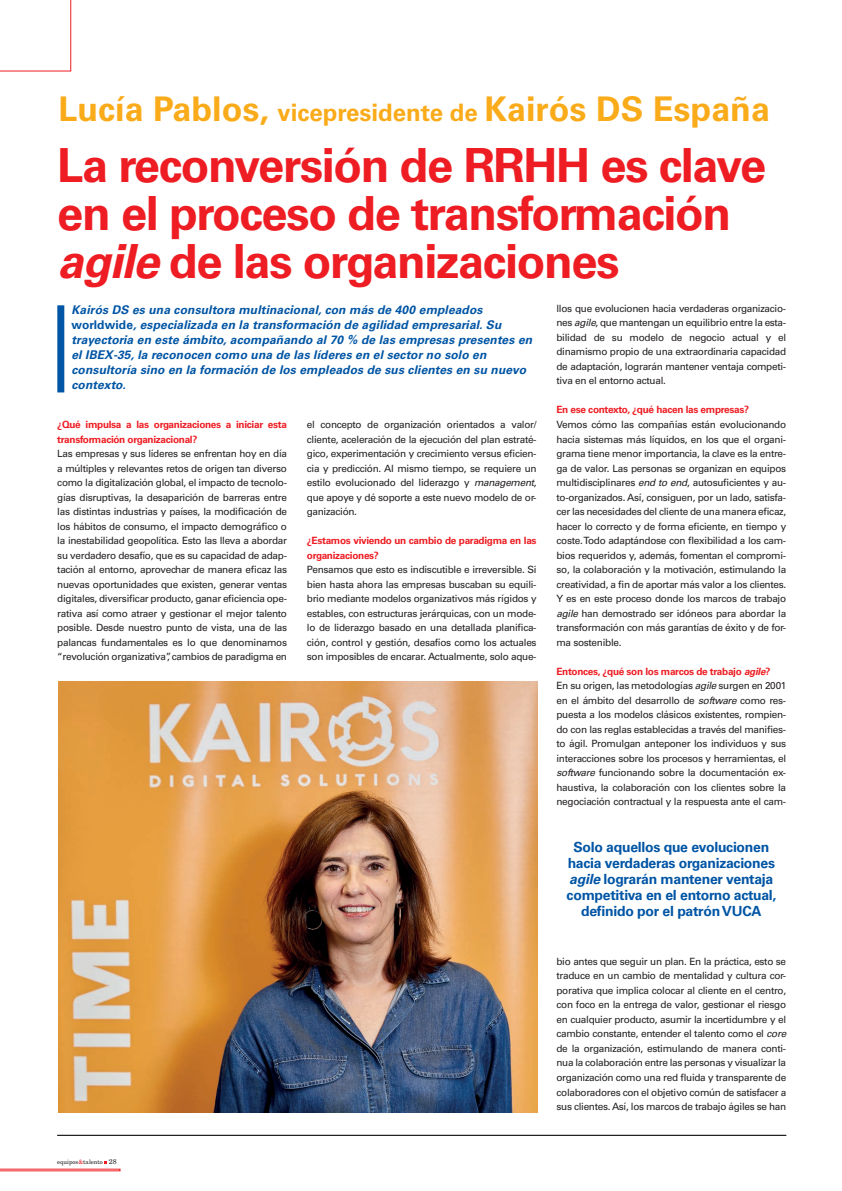
<style>
.page{position:relative;width:842px;height:1191px;background:#fff}
.page>*{position:absolute;margin:0;border:0;box-sizing:border-box;transform-origin:0 0}
.GEST_1_Titular_Artic{font:700 47px/48px "Univers LT";letter-spacing:-.03em;color:#ee1d23}
._1_Avantitol{font:700 34px "Univers LT";color:#faab1a}
._1_Destacat{font:700 14px/16px "Univers LT";letter-spacing:-.02em;color:#0155a5;text-align:center}
._1_Entradeta{font:italic 700 12px/15px "Univers LT";letter-spacing:.01em;color:#0155a5}
._1_Text{font:10px/14.5px "Univers LT";letter-spacing:-.03em;color:#231f20;text-align:justify}
.GEST_1_Pregunta{font:700 10px/14.5px "Univers LT";letter-spacing:-.03em;color:#ee1d23}
.t1{font:6px "New Century Schlbk LT";color:#231f20}
.s1{font-size:24px}
.s2{font-style:italic}
.s3{font-style:normal}
.s4{color:#ee1d23}
.s5{font-size:7px}
</style>
<div class="page">
<svg style="left:0;top:1161px;width:120px;height:9px"></svg>
<hr style="left:57px;top:1134px;width:729px;height:1px;background:#231f20">
<div style="left:57px;top:305px;width:7px;height:87px;background:#0155a5"></div>
<img style="left:59px;top:681px;width:479px;height:431px">
<svg style="left:0;top:0;width:71px;height:71px"></svg>
<p class="_1_Avantitol" style="left:59px;top:89px;width:713px">Lucía Pablos, <span class="s1">vicepresidente de</span> Kairós DS España</p>
<p class="GEST_1_Titular_Artic" style="left:57px;top:141px;width:710px">La reconversión de RRHH es clave en el proceso de transformación <span class="s2">agile</span> de las organizaciones</p>
<p class="_1_Entradeta" style="left:71px;top:302px;width:462px">Kairós DS es una consultora multinacional, con más de 400 empleados <span class="s3">worldwide</span>, especializada en la transformación de agilidad empresarial. Su trayectoria en este ámbito, acompañando al 70 % de las empresas presentes en el IBEX-35, la reconocen como una de las líderes en el sector no solo en consultoría sino en la formación de los empleados de sus clientes en su nuevo contexto.</p>
<p class="_1_Text" style="left:556px;top:301px;width:231px">llos que evolucionen hacia verdaderas organizacio&shy;nes <span class="s2">agile</span>, que mantengan un equilibrio entre la esta&shy;bilidad de su modelo de negocio actual y el dinamismo propio de una extraordinaria capacidad de adaptación, lograrán mantener ventaja competi&shy;tiva en el entorno actual.</p>
<p class="GEST_1_Pregunta" style="left:556px;top:402px;width:194px">En ese contexto, ¿qué hacen las empresas?</p>
<p class="_1_Text" style="left:556px;top:417px;width:231px">Vemos cómo las compañías están evolucionando hacia sistemas más líquidos, en los que el organi&shy;grama tiene menor importancia, la clave es la entre&shy;ga de valor. Las personas se organizan en equipos multidisciplinares <span class="s2">end to end</span>, autosuficientes y au&shy;to-organizados. Así, consiguen, por un lado, satisfa&shy;cer las necesidades del cliente de una manera eficaz, hacer lo correcto y de forma eficiente, en tiempo y coste. Todo adaptándose con flexibilidad a los cam&shy;bios requeridos y, además, fomentan el compromi&shy;so, la colaboración y la motivación, estimulando la creatividad, a fin de aportar más valor a los clientes.<br>Y es en este proceso donde los marcos de trabajo <span class="s2">agile</span> han demostrado ser idóneos para abordar la transformación con más garantías de éxito y de for&shy;ma sostenible.</p>
<p class="GEST_1_Pregunta" style="left:556px;top:663px;width:215px">Entonces, ¿qué son los marcos de trabajo <span class="s2">agile</span>?</p>
<p class="_1_Text" style="left:556px;top:678px;width:231px">En su origen, las metodologías <span class="s2">agile</span> surgen en 2001 en el ámbito del desarrollo de <span class="s2">software</span> como res&shy;puesta a los modelos clásicos existentes, rompien&shy;do con las reglas establecidas a través del manifies&shy;to ágil. Promulgan anteponer los individuos y sus interacciones sobre los procesos y herramientas, el <span class="s2">software</span> funcionando sobre la documentación ex&shy;haustiva, la colaboración con los clientes sobre la negociación contractual y la respuesta ante el cam-</p>
<p class="_1_Text" style="left:307px;top:417px;width:231px">el concepto de organización orientados a valor/ cliente, aceleración de la ejecución del plan estraté&shy;gico, experimentación y crecimiento versus eficien&shy;cia y predicción. Al mismo tiempo, se requiere un estilo evolucionado del liderazgo y <span class="s2">management</span>, que apoye y dé soporte a este nuevo modelo de or&shy;ganización.</p>
<p class="GEST_1_Pregunta" style="left:307px;top:533px;width:231px">¿Estamos viviendo un cambio de paradigma en las organizaciones?</p>
<p class="_1_Text" style="left:307px;top:562px;width:231px">Pensamos que esto es indiscutible e irreversible. Si bien hasta ahora las empresas buscaban su equili&shy;brio mediante modelos organizativos más rígidos y estables, con estructuras jerárquicas, con un mode&shy;lo de liderazgo basado en una detallada planifica&shy;ción, control y gestión, desafíos como los actuales son imposibles de encarar. Actualmente, solo aque-</p>
<p class="GEST_1_Pregunta" style="left:57px;top:417px;width:231px">¿Qué impulsa a las organizaciones a iniciar esta transformación organizacional?</p>
<p class="_1_Text" style="left:57px;top:446px;width:231px">Las empresas y sus líderes se enfrentan hoy en día a múltiples y relevantes retos de origen tan diverso como la digitalización global, el impacto de tecnolo&shy;gías disruptivas, la desaparición de barreras entre las distintas industrias y países, la modificación de los hábitos de consumo, el impacto demográfico o la inestabilidad geopolítica. Esto las lleva a abordar su verdadero desafío, que es su capacidad de adap&shy;tación al entorno, aprovechar de manera eficaz las nuevas oportunidades que existen, generar ventas digitales, diversificar producto, ganar eficiencia ope&shy;rativa así como atraer y gestionar el mejor talento posible. Desde nuestro punto de vista, una de las palancas fundamentales es lo que denominamos “revolución organizativa”, cambios de paradigma en</p>
<p class="_1_Destacat" style="left:566px;top:838px;width:211px">Solo aquellos que evolucionen hacia verdaderas organizaciones <span class="s2">agile</span> lograrán mantener ventaja competitiva en el entorno actual, definido por el patrón VUCA</p>
<p class="t1" style="left:57px;top:1158px;width:61px">equipos<span class="s4">&amp;</span>talento <span class="s5">28</span></p>
<p class="_1_Text" style="left:556px;top:953px;width:231px">bio antes que seguir un plan. En la práctica, esto se traduce en un cambio de mentalidad y cultura cor&shy;porativa que implica colocar al cliente en el centro, con foco en la entrega de valor, gestionar el riesgo en cualquier producto, asumir la incertidumbre y el cambio constante, entender el talento como el <span class="s2">core </span>de la organización, estimulando de manera conti&shy;nua la colaboración entre las personas y visualizar la organización como una red fluida y transparente de colaboradores con el objetivo común de satisfacer a sus clientes. Así, los marcos de trabajo ágiles se han</p>
</div>
